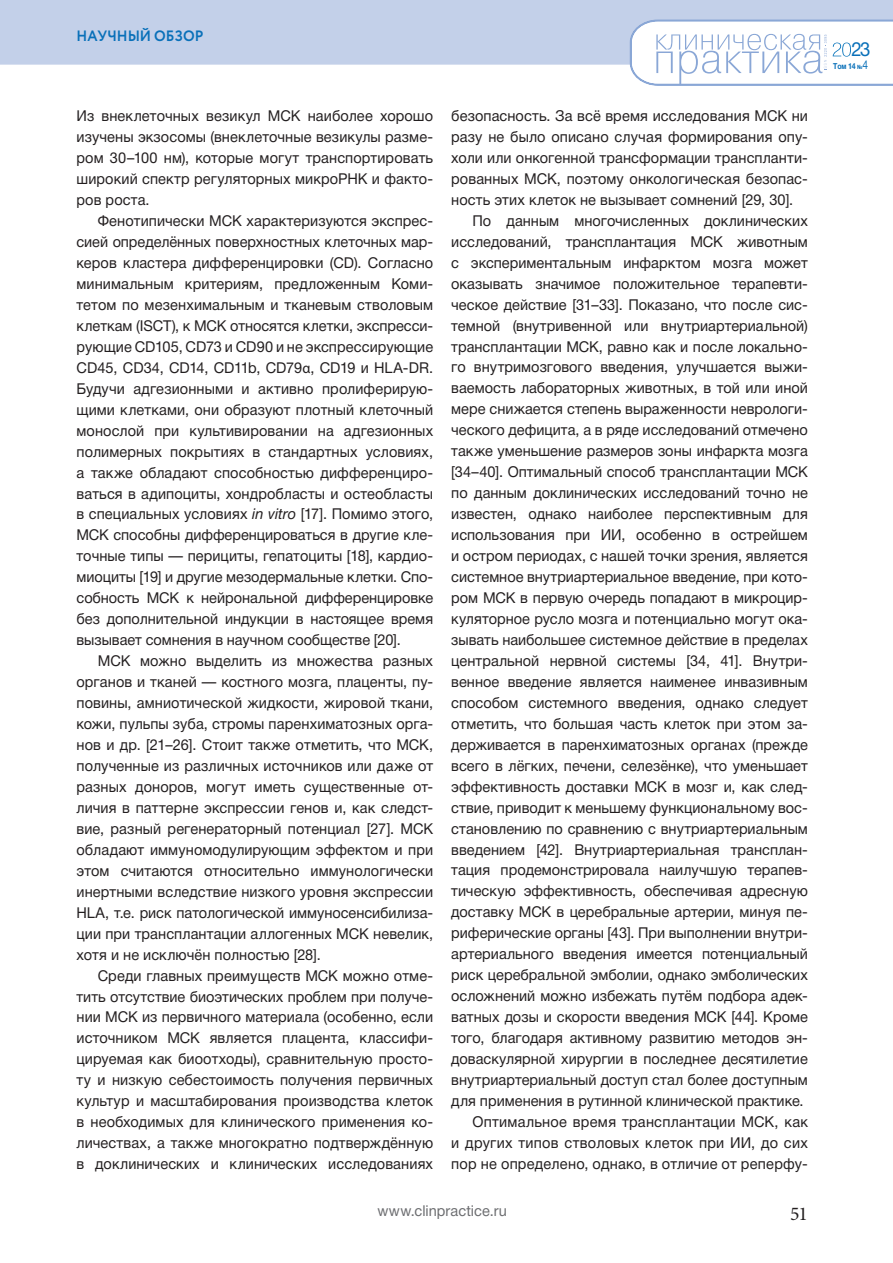
<style>
.page{position:relative;width:893px;height:1263px;background:#fff}
.page>*{position:absolute;margin:0;border:0;box-sizing:border-box;transform-origin:0 0}
.t1{font:19.5px "Helvetica Neue Cyr";color:#0970b9;scale:.95 1}
.t2{font:19.5px "Minion Pro";color:#231f20}
.t3{font:15px/21px "Helvetica Neue Cyr";color:#231f20;text-align:justify}
.t4{font:15px "Helvetica Neue Cyr";letter-spacing:.02em;color:#231f20}
.t5{font:15px "Helvetica Neue Cyr";letter-spacing:.005em;color:#6c6d70}
.t6{font:700 15px "Circe";letter-spacing:-.005em;color:#0970b9;scale:.95 1}
.t7{font:700 8.25px "Helvetica Neue Cyr";color:#0970b9;scale:.85 1}
.s1{font-family:"Myriad Pro"}
.s2{font-style:italic}
.s3{font-size:6px}
.s4{font-weight:400;font-size:12px}
</style>
<div class="page">
<div style="left:0;top:0;width:893px;height:65px;background:#c3d0e9"></div>
<svg style="left:629px;top:19px;width:264px;height:67px"></svg>
<p class="t6" style="left:77px;top:26px;width:135px">НАУЧНЫЙ ОБЗОР</p>
<p class="t3" style="left:77px;top:106px;width:358px">Из внеклеточных везикул МСК наиболее хорошо изучены экзосомы (внеклеточные везикулы разме&shy;ром 30–100 нм), которые могут транспортировать широкий спектр регуляторных микроРНК и факто&shy;ров роста.</p>
<p class="t3" style="left:77px;top:210px;width:358px;text-indent:21px">Фенотипически МСК характеризуются экспрес&shy;сией определённых поверхностных клеточных мар&shy;керов кластера дифференцировки (CD). Согласно минимальным критериям, предложенным Коми&shy;тетом по мезенхимальным и тканевым стволовым клеткам (ISCT), к МСК относятся клетки, экспресси&shy;рующие CD105, CD73 и CD90 и не экспрессирующие CD45, CD34, CD14, CD11b, CD79<span class="s1">α</span>, CD19 и HLA-DR.<br>Будучи адгезионными и активно пролиферирую&shy;щими клетками, они образуют плотный клеточный монослой при культивировании на адгезионных полимерных покрытиях в стандартных условиях, а также обладают способностью дифференциро&shy;ваться в адипоциты, хондробласты и остеобласты в специальных условиях <span class="s2">in vitro</span> [17]. Помимо этого, МСК способны дифференцироваться в другие кле&shy;точные типы — перициты, гепатоциты [18], кардио&shy;миоциты [19] и другие мезодермальные клетки. Спо&shy;собность МСК к нейрональной дифференцировке без дополнительной индукции в настоящее время вызывает сомнения в научном сообществе [20].</p>
<p class="t3" style="left:77px;top:650px;width:358px;text-indent:21px">МСК можно выделить из множества разных органов и тканей — костного мозга, плаценты, пу&shy;повины, амниотической жидкости, жировой ткани, кожи, пульпы зуба, стромы паренхиматозных орга&shy;нов и др. [21–26]. Стоит также отметить, что МСК, полученные из различных источников или даже от разных доноров, могут иметь существенные от&shy;личия в паттерне экспрессии генов и, как следст&shy;вие, разный регенераторный потенциал [27]. МСК обладают иммуномодулирующим эффектом и при этом считаются относительно иммунологически инертными вследствие низкого уровня экспрессии HLA, т.е. риск патологической иммуносенсибилиза&shy;ции при трансплантации аллогенных МСК невелик, хотя и не исключён полностью [28].</p>
<p class="t3" style="left:77px;top:965px;width:358px;text-indent:21px">Среди главных преимуществ МСК можно отме&shy;тить отсутствие биоэтических проблем при получе&shy;нии МСК из первичного материала (особенно, если источником МСК является плацента, классифи&shy;цируемая как биоотходы), сравнительную просто&shy;ту и низкую себестоимость получения первичных культур и масштабирования производства клеток в необходимых для клинического применения ко&shy;личествах, а также многократно подтверждённую в доклинических и клинических исследованиях</p>
<p class="t3" style="left:451px;top:105px;width:358px">безопасность. За всё время исследования МСК ни</p>
<p class="t3" style="left:451px;top:126px;width:358px">разу не было описано случая формирования опу-</p>
<p class="t3" style="left:451px;top:147px;width:358px">холи или онкогенной трансформации транспланти-</p>
<p class="t3" style="left:451px;top:168px;width:357px">рованных МСК, поэтому онкологическая безопас-</p>
<p class="t3" style="left:451px;top:189px;width:344px">ность этих клеток не вызывает сомнений [29, 30].</p>
<p class="t3" style="left:472px;top:210px;width:337px">По данным многочисленных доклинических</p>
<p class="t3" style="left:451px;top:231px;width:358px">исследований, трансплантация МСК животным</p>
<p class="t3" style="left:451px;top:252px;width:358px">с экспериментальным инфарктом мозга может</p>
<p class="t3" style="left:451px;top:273px;width:358px">оказывать значимое положительное терапевти-</p>
<p class="t3" style="left:451px;top:294px;width:357px">ческое действие [31–33]. Показано, что после сис-</p>
<p class="t3" style="left:451px;top:315px;width:358px">темной (внутривенной или внутриартериальной)</p>
<p class="t3" style="left:451px;top:336px;width:358px">трансплантации МСК, равно как и после локально-</p>
<p class="t3" style="left:451px;top:357px;width:358px">го внутримозгового введения, улучшается выжи-</p>
<p class="t3" style="left:451px;top:378px;width:358px">ваемость лабораторных животных, в той или иной</p>
<p class="t3" style="left:451px;top:399px;width:358px">мере снижается степень выраженности неврологи-</p>
<p class="t3" style="left:451px;top:420px;width:358px">ческого дефицита, а в ряде исследований отмечено</p>
<p class="t3" style="left:451px;top:441px;width:358px">также уменьшение размеров зоны инфаркта мозга</p>
<p class="t3" style="left:451px;top:462px;width:358px">[34–40]. Оптимальный способ трансплантации МСК</p>
<p class="t3" style="left:451px;top:483px;width:358px">по данным доклинических исследований точно не</p>
<p class="t3" style="left:451px;top:503px;width:358px">известен, однако наиболее перспективным для</p>
<p class="t3" style="left:451px;top:524px;width:358px">использования при ИИ, особенно в острейшем</p>
<p class="t3" style="left:451px;top:545px;width:358px">и остром периодах, с нашей точки зрения, является</p>
<p class="t3" style="left:451px;top:566px;width:358px">системное внутриартериальное введение, при кото-</p>
<p class="t3" style="left:451px;top:587px;width:358px">ром МСК в первую очередь попадают в микроцир-</p>
<p class="t3" style="left:451px;top:608px;width:358px">куляторное русло мозга и потенциально могут ока-</p>
<p class="t3" style="left:451px;top:629px;width:358px">зывать наибольшее системное действие в пределах</p>
<p class="t3" style="left:451px;top:650px;width:358px">центральной нервной системы [34, 41]. Внутри-</p>
<p class="t3" style="left:451px;top:671px;width:358px">венное введение является наименее инвазивным</p>
<p class="t3" style="left:451px;top:692px;width:358px">способом системного введения, однако следует</p>
<p class="t3" style="left:451px;top:713px;width:358px">отметить, что большая часть клеток при этом за-</p>
<p class="t3" style="left:451px;top:734px;width:358px">держивается в паренхиматозных органах (прежде</p>
<p class="t3" style="left:451px;top:755px;width:358px">всего в лёгких, печени, селезёнке), что уменьшает</p>
<p class="t3" style="left:451px;top:776px;width:358px">эффективность доставки МСК в мозг и, как след-</p>
<p class="t3" style="left:451px;top:797px;width:358px">ствие, приводит к меньшему функциональному вос-</p>
<p class="t3" style="left:451px;top:818px;width:358px">становлению по сравнению с внутриартериальным</p>
<p class="t3" style="left:451px;top:839px;width:358px">введением [42]. Внутриартериальная трансплан-</p>
<p class="t3" style="left:451px;top:860px;width:358px">тация продемонстрировала наилучшую терапев-</p>
<p class="t3" style="left:451px;top:881px;width:358px">тическую эффективность, обеспечивая адресную</p>
<p class="t3" style="left:451px;top:902px;width:358px">доставку МСК в церебральные артерии, минуя пе-</p>
<p class="t3" style="left:451px;top:923px;width:358px">риферические органы [43]. При выполнении внутри-</p>
<p class="t3" style="left:451px;top:944px;width:358px">артериального введения имеется потенциальный</p>
<p class="t3" style="left:451px;top:964px;width:358px">риск церебральной эмболии, однако эмболических</p>
<p class="t3" style="left:451px;top:985px;width:358px">осложнений можно избежать путём подбора адек-</p>
<p class="t3" style="left:451px;top:1006px;width:358px">ватных дозы и скорости введения МСК [44]. Кроме</p>
<p class="t3" style="left:451px;top:1027px;width:358px">того, благодаря активному развитию методов эн-</p>
<p class="t3" style="left:451px;top:1048px;width:358px">доваскулярной хирургии в последнее десятилетие</p>
<p class="t3" style="left:451px;top:1069px;width:358px">внутриартериальный доступ стал более доступным</p>
<p class="t3" style="left:451px;top:1090px;width:354px">для применения в рутинной клинической практике.</p>
<p class="t4" style="left:472px;top:1113px;width:337px">Оптимальное время трансплантации МСК, как</p>
<p class="t3" style="left:451px;top:1132px;width:358px">и других типов стволовых клеток при ИИ, до сих</p>
<p class="t3" style="left:451px;top:1153px;width:358px">пор не определено, однако, в отличие от реперфу-</p>
<p class="t5" style="left:377px;top:1203px;width:131px">www.clinpractice.ru</p>
<h1 class="t2" style="left:790px;top:1200px;width:19px">51</h1>
<h1 class="t1" style="left:851px;top:39px;width:22px">23</h1>
<p class="t7" style="left:833px;top:61px;width:43px">Том 14 <span class="s3">№</span><span class="s4">4</span></p>
</div>
